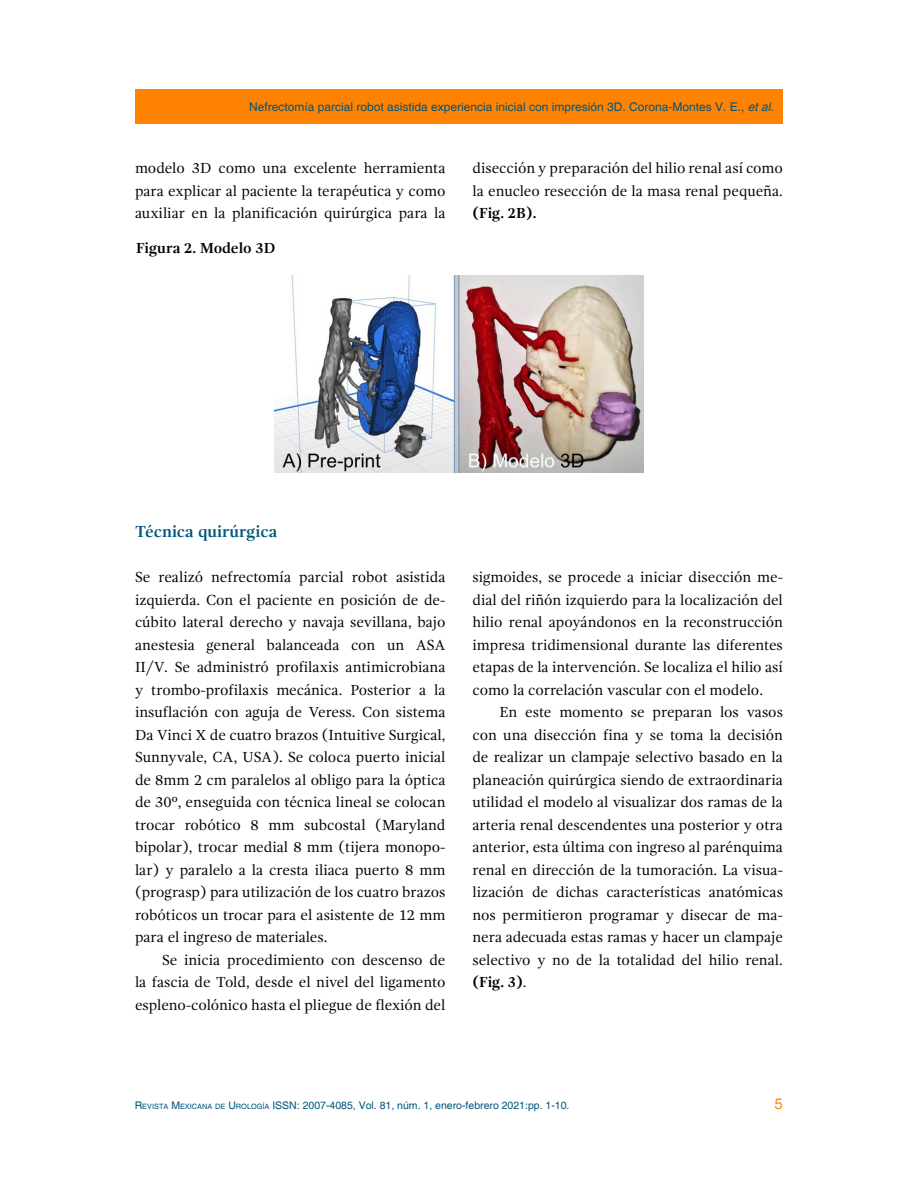
<style>
.page{position:relative;width:918px;height:1188px;background:#fff}
.page>*{position:absolute;margin:0;border:0;box-sizing:border-box;transform-origin:0 0}
.t1{font:700 16.5px "Gandhi Serif";color:#00567d}
.t2{font:15px/22.5px "Gandhi Serif";color:#000;text-align:justify}
.t3{font:700 15px "Gandhi Serif";color:#000}
.t4{font:15px "Helvetica";color:#ff8300}
.t5{font:12px "Helvetica";color:#00567d}
.t6{font:10.5px "Helvetica";color:#00567d}
.s1{font-style:italic}
.s2{font-weight:700}
.s3{font-style:inherit}
.s4{font-size:7.35px}
</style>
<div class="page">
<div style="left:135px;top:89px;width:648px;height:34px;background:#ff8300"></div>
<img style="left:274px;top:276px;width:369px;height:196px">
<p class="t5" style="left:249px;top:100px;width:526px">Nefrectomía parcial robot asistida experiencia inicial con impresión 3D. Corona-Montes V. E., <span class="s1">et al.</span></p>
<p class="t2" style="left:135px;top:157px;width:312px">modelo 3D como una excelente herramienta para explicar al paciente la terapéutica y como auxiliar en la planificación quirúrgica para la</p>
<p class="t2" style="left:472px;top:157px;width:312px">disección y preparación del hilio renal así como la enucleo resección de la masa renal pequeña.</p>
<p class="t3" style="left:472px;top:205px;width:65px">(Fig. 2B).</p>
<p class="t3" style="left:136px;top:239px;width:141px">Figura 2. Modelo 3D</p>
<p class="t1" style="left:135px;top:522px;width:144px">Técnica quirúrgica</p>
<p class="t2" style="left:135px;top:566px;width:312px">Se realizó nefrectomía parcial robot asistida izquierda. Con el paciente en posición de de&shy;cúbito lateral derecho y navaja sevillana, bajo anestesia general balanceada con un ASA II/V. Se administró profilaxis antimicrobiana y trombo-profilaxis mecánica. Posterior a la insuflación con aguja de Veress. Con sistema Da Vinci X de cuatro brazos (Intuitive Surgical, Sunnyvale, CA, USA). Se coloca puerto inicial de 8mm 2 cm paralelos al obligo para la óptica de 30º, enseguida con técnica lineal se colocan trocar robótico 8 mm subcostal (Maryland bipolar), trocar medial 8 mm (tijera monopo&shy;lar) y paralelo a la cresta iliaca puerto 8 mm (prograsp) para utilización de los cuatro brazos robóticos un trocar para el asistente de 12 mm para el ingreso de materiales.</p>
<p class="t2" style="left:135px;top:948px;width:312px;text-indent:27px">Se inicia procedimiento con descenso de la fascia de Told, desde el nivel del ligamento espleno-colónico hasta el pliegue de flexión del</p>
<p class="t2" style="left:472px;top:566px;width:312px">sigmoides, se procede a iniciar disección me&shy;dial del riñón izquierdo para la localización del hilio renal apoyándonos en la reconstrucción impresa tridimensional durante las diferentes etapas de la intervención. Se localiza el hilio así como la correlación vascular con el modelo.</p>
<p class="t2" style="left:472px;top:701px;width:312px;text-indent:27px">En este momento se preparan los vasos con una disección fina y se toma la decisión de realizar un clampaje selectivo basado en la planeación quirúrgica siendo de extraordinaria utilidad el modelo al visualizar dos ramas de la arteria renal descendentes una posterior y otra anterior, esta última con ingreso al parénquima renal en dirección de la tumoración. La visua&shy;lización de dichas características anatómicas nos permitieron programar y disecar de ma&shy;nera adecuada estas ramas y hacer un clampaje selectivo y no de la totalidad del hilio renal. <span class="s2">(Fig. 3)</span>.</p>
<p class="t6" style="left:135px;top:1099px;width:436px"><span class="s3">R</span><span class="s4">EVISTA</span> <span class="s3">M</span><span class="s4">EXICANA DE</span> <span class="s3">U</span><span class="s4">ROLOGÍA</span> ISSN: 2007-4085, Vol. 81, núm. 1, enero-febrero 2021:pp. 1-10.</p>
<p class="t4" style="left:774px;top:1095px;width:10px">5</p>
</div>
